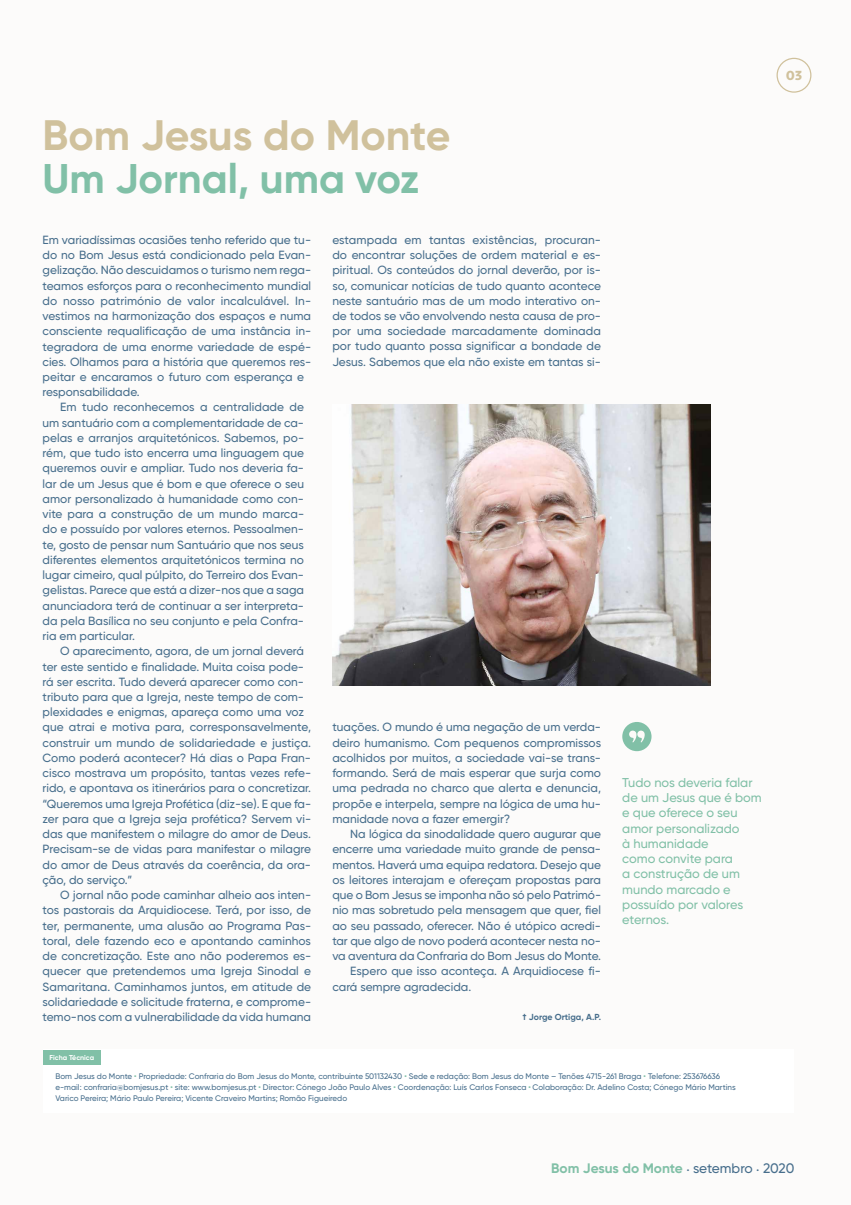
<style>
.page{position:relative;width:851px;height:1205px;background:#fff}
.page>*{position:absolute;margin:0;border:0;box-sizing:border-box;transform-origin:0 0}
.t1{font:700 42.5px "Gilroy";color:#d0c19c}
.t2{font:700 41.38px "Gilroy";color:#81c0a7}
.t3{font:700 13.75px "Gilroy";color:#81c0a7}
.t4{font:500 12.75px/15.2px "Gilroy";color:#81c0a7}
.t5{font:900 12.5px "Verlag";color:#d0c19c}
.t6{font:500 11.88px/15.2px "Gilroy";color:#476e8c;text-align:justify}
.t7{font:700 8.75px "Gilroy";color:#476e8c}
.t8{font:500 8px/11.1px "Gilroy";color:#476e8c}
.t9{font:700 7.12px "Gilroy";color:#fff}
.s1{font-weight:800;color:#81c0a7}
.s2{font-weight:500;color:#476e8c}
</style>
<div class="page">
<div style="left:0;top:0;width:850px;height:1205px;background:#fcfbfa"></div>
<div style="left:43px;top:1049px;width:750px;height:63px;background:#fff"></div>
<div style="left:622px;top:722px;width:29px;height:29px;background:#81c0a7;border-radius:50%"></div>
<svg style="left:629px;top:730px;width:15px;height:12px"></svg>
<img style="left:332px;top:404px;width:378px;height:282px">
<div style="left:44px;top:1050px;width:57px;height:15px;background:#81c0a7"></div>
<div style="left:776px;top:58px;width:35px;height:35px;border:1px solid #d0c19c;border-radius:50%"></div>
<h1 class="t1" style="left:43px;top:108px;width:409px">Bom Jesus do Monte</h1>
<h2 class="t2" style="left:43px;top:153px;width:378px">Um Jornal, uma voz</h2>
<p class="t6" style="left:43px;top:232px;width:270px;text-align:left">Em variadíssimas ocasiões tenho referido que tu&shy;do no Bom Jesus está condicionado pela Evan&shy;gelização. Não descuidamos o turismo nem rega&shy;teamos esforços para o reconhecimento mundial do nosso património de valor incalculável. In&shy;vestimos na harmonização dos espaços e numa consciente requalificação de uma instância in&shy;tegradora de uma enorme variedade de espé&shy;cies. Olhamos para a história que queremos res&shy;peitar e encaramos o futuro com esperança e responsabilidade.</p>
<p class="t6" style="left:43px;top:399px;width:263px;text-indent:18px">Em tudo reconhecemos a centralidade de um santuário com a complementaridade de ca&shy;pelas e arranjos arquitetónicos. Sabemos, po&shy;rém, que tudo isto encerra uma linguagem que queremos ouvir e ampliar. Tudo nos deveria fa&shy;lar de um Jesus que é bom e que oferece o seu amor personalizado à humanidade como con&shy;vite para a construção de um mundo marca&shy;do e possuído por valores eternos. Pessoalmen&shy;te, gosto de pensar num Santuário que nos seus diferentes elementos arquitetónicos termina no lugar cimeiro, qual púlpito, do Terreiro dos Evan&shy;gelistas. Parece que está a dizer-nos que a saga anunciadora terá de continuar a ser interpreta&shy;da pela Basílica no seu conjunto e pela Confra&shy;ria em particular.</p>
<p class="t6" style="left:43px;top:643px;width:270px;text-align:left;text-indent:18px">O aparecimento, agora, de um jornal deverá ter este sentido e finalidade. Muita coisa pode&shy;rá ser escrita. Tudo deverá aparecer como con&shy;tributo para que a Igreja, neste tempo de com&shy;plexidades e enigmas, apareça como uma voz que atrai e motiva para, corresponsavelmente, construir um mundo de solidariedade e justiça.<br>Como poderá acontecer? Há dias o Papa Fran&shy;cisco mostrava um propósito, tantas vezes refe&shy;rido, e apontava os itinerários para o concretizar. “Queremos uma Igreja Profética (diz-se). E que fa&shy;zer para que a Igreja seja profética? Servem vi&shy;das que manifestem o milagre do amor de Deus.<br>Precisam-se de vidas para manifestar o milagre do amor de Deus através da coerência, da ora&shy;ção, do serviço.”</p>
<p class="t6" style="left:43px;top:887px;width:270px;text-indent:18px">O jornal não pode caminhar alheio aos inten&shy;tos pastorais da Arquidiocese. Terá, por isso, de ter, permanente, uma alusão ao Programa Pas&shy;toral, dele fazendo eco e apontando caminhos de concretização. Este ano não poderemos es&shy;quecer que pretendemos uma Igreja Sinodal e Samaritana. Caminhamos juntos, em atitude de solidariedade e solicitude fraterna, e comprome&shy;temo-nos com a vulnerabilidade da vida humana</p>
<p class="t9" style="left:50px;top:1053px;width:46px">Ficha Técnica</p>
<p class="t6" style="left:332px;top:232px;width:270px">estampada em tantas existências, procuran&shy;do encontrar soluções de ordem material e es&shy;piritual. Os conteúdos do jornal deverão, por is&shy;so, comunicar notícias de tudo quanto acontece neste santuário mas de um modo interativo on&shy;de todos se vão envolvendo nesta causa de pro&shy;por uma sociedade marcadamente dominada por tudo quanto possa significar a bondade de Jesus. Sabemos que ela não existe em tantas si-</p>
<p class="t6" style="left:332px;top:719px;width:270px">tuações. O mundo é uma negação de um verda&shy;deiro humanismo. Com pequenos compromissos acolhidos por muitos, a sociedade vai-se trans&shy;formando. Será de mais esperar que surja como uma pedrada no charco que alerta e denuncia, propõe e interpela, sempre na lógica de uma hu&shy;manidade nova a fazer emergir?</p>
<p class="t6" style="left:350px;top:826px;width:252px">Na lógica da sinodalidade quero augurar que</p>
<p class="t6" style="left:332px;top:841px;width:270px">encerre uma variedade muito grande de pensa-</p>
<p class="t6" style="left:332px;top:857px;width:270px">mentos. Haverá uma equipa redatora. Desejo que</p>
<p class="t6" style="left:332px;top:872px;width:270px">os leitores interajam e ofereçam propostas para</p>
<p class="t6" style="left:332px;top:887px;width:270px">que o Bom Jesus se imponha não só pelo Patrimó-</p>
<p class="t6" style="left:332px;top:902px;width:270px">nio mas sobretudo pela mensagem que quer, fiel</p>
<p class="t6" style="left:332px;top:917px;width:270px">ao seu passado, oferecer. Não é utópico acredi-</p>
<p class="t6" style="left:332px;top:933px;width:270px">tar que algo de novo poderá acontecer nesta no-</p>
<p class="t6" style="left:332px;top:948px;width:270px">va aventura da Confraria do Bom Jesus do Monte.</p>
<p class="t6" style="left:350px;top:963px;width:252px">Espero que isso aconteça. A Arquidiocese fi-</p>
<p class="t6" style="left:332px;top:978px;width:140px">cará sempre agradecida.</p>
<p class="t7" style="left:522px;top:1011px;width:80px">† Jorge Ortiga, A.P.</p>
<p class="t4" style="left:622px;top:774px;width:141px">Tudo nos deveria falar de um Jesus que é bom e que oferece o seu amor personalizado<br>à humanidade<br>como convite para<br>a construção de um mundo marcado e possuído por valores eternos.</p>
<p class="t8" style="left:55px;top:1070px;width:681px">Bom Jesus do Monte <span class="s1">·</span> Propriedade: Confraria do Bom Jesus do Monte, contribuinte 501132430 <span class="s1">·</span> Sede e redação: Bom Jesus do Monte – Tenões 4715-261 Braga <span class="s1">·</span> Telefone: 253676636 e-mail: confraria@bomjesus.pt <span class="s1">·</span> site: www.bomjesus.pt <span class="s1">·</span> Director: Cónego João Paulo Alves <span class="s1">·</span> Coordenação: Luís Carlos Fonseca <span class="s1">·</span> Colaboração: Dr. Adelino Costa; Cónego Mário Martins<br>Varico Pereira; Mário Paulo Pereira; Vicente Craveiro Martins; Romão Figueiredo</p>
<p class="t5" style="left:785px;top:65px;width:18px">03</p>
<p class="t3" style="left:551px;top:1160px;width:245px">Bom Jesus do Monte <span class="s2">· setembro · 2020</span></p>
</div>
